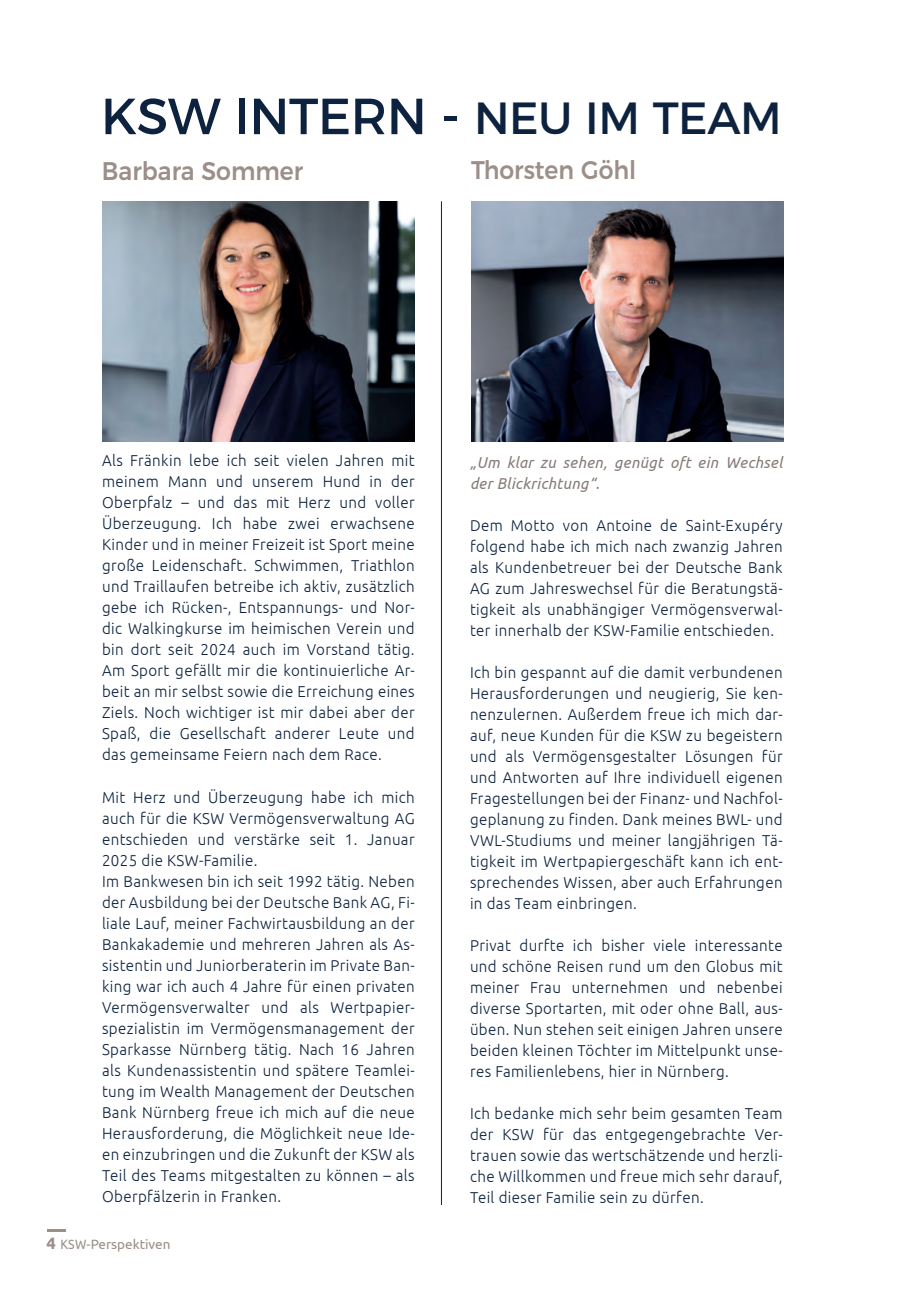
<style>
.page{position:relative;width:906px;height:1289px;background:#fff}
.page>*{position:absolute;margin:0;border:0;box-sizing:border-box;transform-origin:0 0}
.t1{font:50.7px "Montserrat";letter-spacing:-.01em;color:#0d223e}
.t2{font:500 25.5px "Montserrat";color:#9c8e88;scale:.92 1}
.t3{font:300 15.75px/21px "Ubuntu";letter-spacing:.025em;color:#0d223e;text-align:justify;scale:.96 1}
.t4{font:italic 15.75px/21px "Ubuntu";letter-spacing:.025em;color:#867b77;scale:.96 1}
.t5{font:13.5px "Ubuntu";color:#9c8e88;scale:.9 1}
.s1{font-size:45px}
.s2{font-weight:700;font-size:16.5px}
</style>
<div class="page">
<svg style="left:47px;top:1229px;width:19px;height:2px"></svg>
<hr style="left:441px;top:201px;width:1px;height:1003px;background:#0d223e">
<img style="left:102px;top:201px;width:313px;height:240px">
<img style="left:471px;top:201px;width:313px;height:240px">
<h1 class="t1" style="left:101px;top:76px;width:682px">KSW INTERN - <span class="s1">NEU IM TEAM</span></h1>
<h2 class="t2" style="left:102px;top:150px;width:220px">Barbara Sommer</h2>
<h2 class="t2" style="left:471px;top:150px;width:181px">Thorsten Göhl</h2>
<p class="t3" style="left:102px;top:450px;width:327px">Als Fränkin lebe ich seit vielen Jahren mit meinem Mann und unserem Hund in der Oberpfalz – und das mit Herz und voller Überzeugung. Ich habe zwei erwachsene Kinder und in meiner Freizeit ist Sport meine große Leidenschaft. Schwimmen, Triathlon und Traillaufen betreibe ich aktiv, zusätzlich gebe ich Rücken-, Entspannungs- und Nor&shy;dic Walkingkurse im heimischen Verein und bin dort seit 2024 auch im Vorstand tätig.<br>Am Sport gefällt mir die kontinuierliche Ar&shy;beit an mir selbst sowie die Erreichung eines Ziels. Noch wichtiger ist mir dabei aber der Spaß, die Gesellschaft anderer Leute und das gemeinsame Feiern nach dem Race.</p>
<p class="t3" style="left:102px;top:786px;width:327px;text-align:left">Mit Herz und Überzeugung habe ich mich auch für die KSW Vermögensverwaltung AG entschieden und verstärke seit 1. Januar 2025 die KSW-Familie.<br>Im Bankwesen bin ich seit 1992 tätig. Neben der Ausbildung bei der Deutsche Bank AG, Fi&shy;liale Lauf, meiner Fachwirtausbildung an der Bankakademie und mehreren Jahren als As&shy;sistentin und Juniorberaterin im Private Ban&shy;king war ich auch 4 Jahre für einen privaten Vermögensverwalter und als Wertpapier&shy;spezialistin im Vermögensmanagement der Sparkasse Nürnberg tätig. Nach 16 Jahren als Kundenassistentin und spätere Teamlei&shy;tung im Wealth Management der Deutschen Bank Nürnberg freue ich mich auf die neue Herausforderung, die Möglichkeit neue Ide&shy;en einzubringen und die Zukunft der KSW als Teil des Teams mitgestalten zu können – als Oberpfälzerin in Franken.</p>
<p class="t5" style="left:46px;top:1236px;width:139px"><span class="s2">4</span> KSW-Perspektiven</p>
<p class="t4" style="left:470px;top:451px;width:327px">„Um klar zu sehen, genügt oft ein Wechsel der Blickrichtung“.</p>
<p class="t3" style="left:470px;top:514px;width:327px">Dem Motto von Antoine de Saint-Exupéry folgend habe ich mich nach zwanzig Jahren als Kundenbetreuer bei der Deutsche Bank AG zum Jahreswechsel für die Beratungstä&shy;tigkeit als unabhängiger Vermögensverwal&shy;ter innerhalb der KSW-Familie entschieden.</p>
<p class="t3" style="left:470px;top:661px;width:327px">Ich bin gespannt auf die damit verbundenen Herausforderungen und neugierig, Sie ken&shy;nenzulernen. Außerdem freue ich mich dar&shy;auf, neue Kunden für die KSW zu begeistern und als Vermögensgestalter Lösungen für und Antworten auf Ihre individuell eigenen Fragestellungen bei der Finanz- und Nachfol&shy;geplanung zu finden. Dank meines BWL- und VWL-Studiums und meiner langjährigen Tä&shy;tigkeit im Wertpapiergeschäft kann ich ent&shy;sprechendes Wissen, aber auch Erfahrungen in das Team einbringen.</p>
<p class="t3" style="left:470px;top:934px;width:327px">Privat durfte ich bisher viele interessante und schöne Reisen rund um den Globus mit meiner Frau unternehmen und nebenbei diverse Sportarten, mit oder ohne Ball, aus&shy;üben. Nun stehen seit einigen Jahren unsere beiden kleinen Töchter im Mittelpunkt unse&shy;res Familienlebens, hier in Nürnberg.</p>
<p class="t3" style="left:470px;top:1102px;width:327px">Ich bedanke mich sehr beim gesamten Team der KSW für das entgegengebrachte Ver&shy;trauen sowie das wertschätzende und herzli&shy;che Willkommen und freue mich sehr darauf, Teil dieser Familie sein zu dürfen.</p>
</div>
